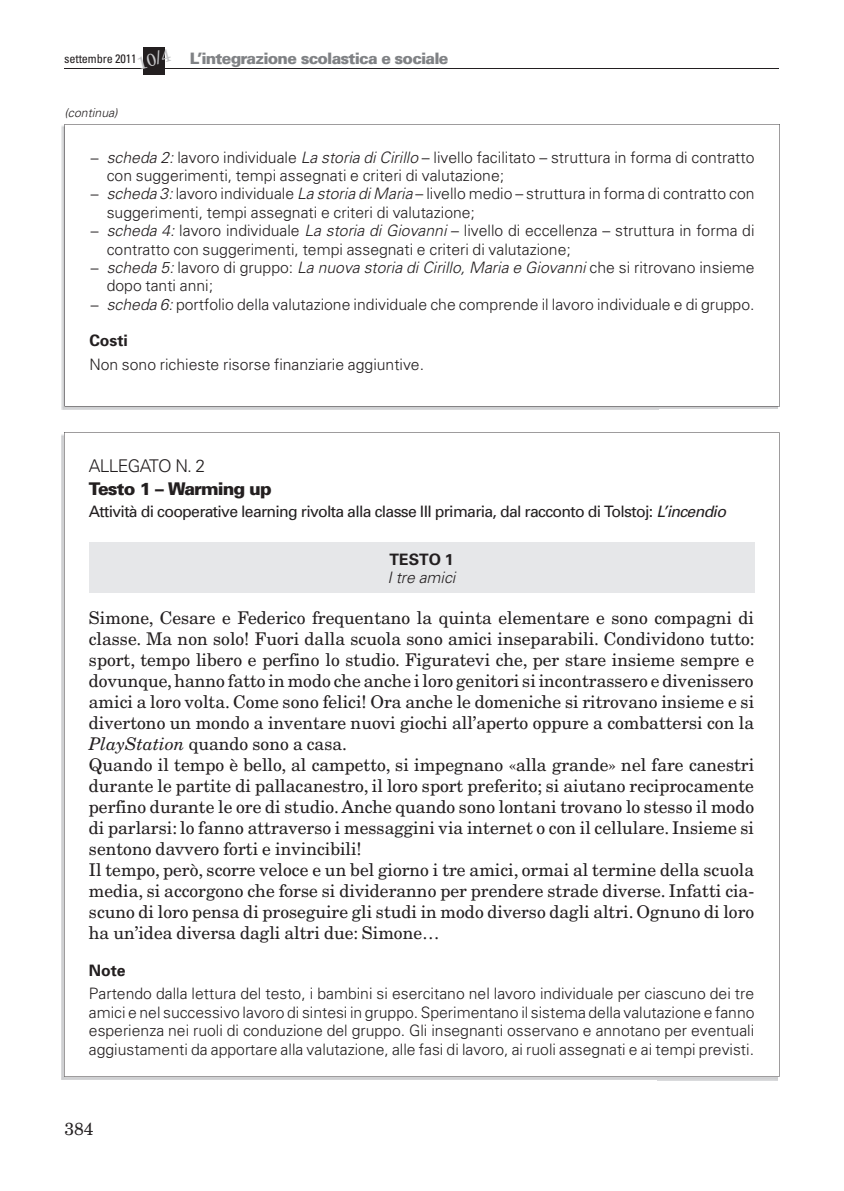
<style>
.page{position:relative;width:844px;height:1191px;background:#fff}
.page>*{position:absolute;margin:0;border:0;box-sizing:border-box;transform-origin:0 0}
.t1{font:17.5px/21px "New Century Schlbk";color:#231f20}
.t2{font:900 17.5px "Univers";letter-spacing:-.05em;color:#231f20}
.t3{font:300 17.5px "Univers";letter-spacing:-.04em;color:#231f20}
.t4{font:17.5px "New Century Schlbk";color:#c7c8ca}
.t5{font:300 15.75px/18.4px "Univers";color:#231f20;text-align:justify}
.t6{font:italic 300 15.75px "Univers";color:#231f20}
.t7{font:15.75px "Univers";letter-spacing:-.04em;color:#231f20}
.t8{font:900 15.75px "Univers";letter-spacing:-.05em;color:#808285}
.t9{font:700 15.75px "Univers";color:#231f20}
.t10{font:condensed 12.25px "Univers";letter-spacing:-.01em;color:#231f20}
.t11{font:italic 300 12.25px "Univers";color:#231f20}
.s1{font-style:italic}
.s2{font-style:normal}
</style>
<div class="page">
<hr style="left:64px;top:68px;width:715px;height:1px;background:#231f20">
<div style="left:144px;top:47px;width:21px;height:28px;background:#231f20"></div>
<svg style="left:64px;top:124px;width:715px;height:282px"></svg>
<div style="left:89px;top:542px;width:665px;height:51px;background:#e6e7e9"></div>
<p class="t4" style="left:135px;top:53px;width:36px;rotate:-16deg">10/4</p>
<p class="t10" style="left:64px;top:51px;width:74px">settembre 2011</p>
<p class="t11" style="left:64px;top:105px;width:55px">(continua)</p>
<p class="t8" style="left:190px;top:49px;width:260px">L’integrazione scolastica e sociale</p>
<p class="t5" style="left:89px;top:148px;width:666px">− <span class="s1">scheda 2:</span> lavoro individuale <span class="s1">La storia di Cirillo</span> – livello facilitato – struttura in forma di contratto</p>
<p class="t5" style="left:107px;top:166px;width:399px">con suggerimenti, tempi assegnati e criteri di valutazione;</p>
<p class="t5" style="left:89px;top:185px;width:666px">− <span class="s1">scheda 3:</span> lavoro individuale <span class="s1">La storia di Maria</span> – livello medio – struttura in forma di contratto con</p>
<p class="t5" style="left:107px;top:203px;width:369px">suggerimenti, tempi assegnati e criteri di valutazione;</p>
<p class="t5" style="left:89px;top:221px;width:666px">− <span class="s1">scheda 4:</span> lavoro individuale <span class="s1">La storia di Giovanni</span> – livello di eccellenza – struttura in forma di</p>
<p class="t5" style="left:107px;top:240px;width:465px">contratto con suggerimenti, tempi assegnati e criteri di valutazione;</p>
<p class="t6" style="left:89px;top:258px;width:666px"><span class="s2">−</span> scheda 5: <span class="s2">lavoro di gruppo:</span> La nuova storia di Cirillo, Maria e Giovanni <span class="s2">che si ritrovano insieme</span></p>
<p class="t5" style="left:107px;top:276px;width:108px">dopo tanti anni;</p>
<p class="t5" style="left:89px;top:295px;width:666px">− <span class="s1">scheda 6:</span> portfolio della valutazione individuale che comprende il lavoro individuale e di gruppo.</p>
<p class="t9" style="left:89px;top:331px;width:40px">Costi</p>
<p class="t5" style="left:89px;top:355px;width:336px">Non sono richieste risorse finanziarie aggiuntive.</p>
<p class="t3" style="left:89px;top:455px;width:118px">ALLEGATO N. 2</p>
<p class="t2" style="left:89px;top:477px;width:184px">Testo 1 – Warming up</p>
<p class="t7" style="left:89px;top:502px;width:638px">Attività di cooperative learning rivolta alla classe III primaria, dal racconto di Tolstoj: <span class="s1">L’incendio</span></p>
<p class="t9" style="left:389px;top:550px;width:66px">TESTO 1</p>
<p class="t6" style="left:387px;top:568px;width:69px">I tre amici</p>
<p class="t1" style="left:89px;top:607px;width:667px">Simone, Cesare e Federico frequentano la quinta elementare e sono compagni di classe. Ma non solo! Fuori dalla scuola sono amici inseparabili. Condividono tutto: sport, tempo libero e perfino lo studio. Figuratevi che, per stare insieme sempre e dovunque, hanno fatto in modo che anche i loro genitori si incontrassero e divenissero amici a loro volta. Come sono felici! Ora anche le domeniche si ritrovano insieme e si divertono un mondo a inventare nuovi giochi all’aperto oppure a combattersi con la <span class="s1">PlayStation</span> quando sono a casa.<br>Quando il tempo è bello, al campetto, si impegnano «alla grande» nel fare canestri durante le partite di pallacanestro, il loro sport preferito; si aiutano reciprocamente perfino durante le ore di studio. Anche quando sono lontani trovano lo stesso il modo di parlarsi: lo fanno attraverso i messaggini via internet o con il cellulare. Insieme si sentono davvero forti e invincibili!<br>Il tempo, però, scorre veloce e un bel giorno i tre amici, ormai al termine della scuola media, si accorgono che forse si divideranno per prendere strade diverse. Infatti cia&shy;scuno di loro pensa di proseguire gli studi in modo diverso dagli altri. Ognuno di loro ha un’idea diversa dagli altri due: Simone…</p>
<p class="t9" style="left:89px;top:961px;width:38px">Note</p>
<p class="t5" style="left:89px;top:984px;width:667px">Partendo dalla lettura del testo, i bambini si esercitano nel lavoro individuale per ciascuno dei tre amici e nel successivo lavoro di sintesi in gruppo. Sperimentano il sistema della valutazione e fanno esperienza nei ruoli di conduzione del gruppo. Gli insegnanti osservano e annotano per eventuali aggiustamenti da apportare alla valutazione, alle fasi di lavoro, ai ruoli assegnati e ai tempi previsti.</p>
<p class="t1" style="left:64px;top:1118px;width:31px">384</p>
</div>
